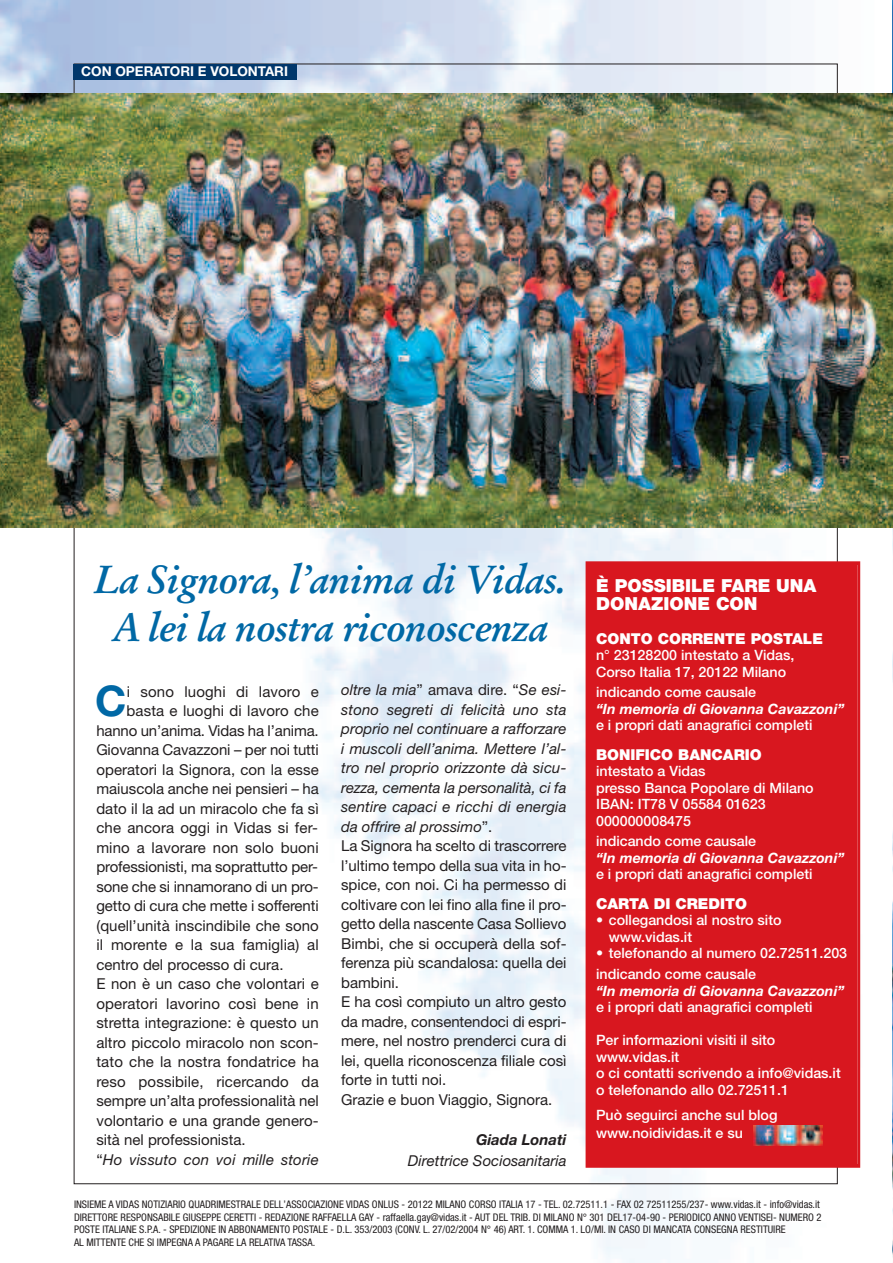
<style>
.page{position:relative;width:893px;height:1263px;background:#fff}
.page>*{position:absolute;margin:0;border:0;box-sizing:border-box;transform-origin:0 0}
.t1{font:700 42.3px "Helvetica Neue";color:#0068a5}
.t2{font:italic 700 39px/48px "Stempel Garamond";letter-spacing:-.015em;color:#0068a5;text-align:center}
.t3{font:900 18px/18px "Helvetica Neue";color:#fff}
.t4{font:15px/19.5px "Helvetica Neue";color:#231f20}
.t5{font:italic 15px "Helvetica Neue";color:#231f20}
.t6{font:900 15px "Helvetica Neue";color:#fff}
.t7{font:italic 700 15px "Helvetica Neue";color:#231f20}
.t8{font:500 14.25px/16.5px "Helvetica Neue";color:#fff}
.t9{font:italic 700 14.25px "Helvetica Neue";color:#fff}
.t10{font:700 13.5px "Helvetica Neue";color:#fff}
.t11{font:condensed 10.5px/12.6px "Helvetica Neue";color:#231f20}
.s1{font-style:normal}
.s2{font-style:italic}
</style>
<div class="page">
<img style="left:0;top:0;width:892px;height:1263px">
<div style="left:74px;top:64px;width:223px;height:16px;background:#00376b"></div>
<img style="left:0;top:94px;width:893px;height:433px">
<div style="left:589px;top:564px;width:268px;height:601px;background:#d8171f"></div>
<div style="left:586px;top:561px;width:274px;height:607px;border:3px solid #d8171f"></div>
<img style="left:754px;top:1126px;width:68px;height:20px">
<p class="t10" style="left:81px;top:66px;width:208px">CON OPERATORI E VOLONTARI</p>
<h2 class="t2" style="left:94px;top:559px;width:474px">La Signora, l’anima di Vidas.<br>A lei la nostra riconoscenza</h2>
<h1 class="t1" style="left:95px;top:686px;width:33px">C</h1>
<p class="t4" style="left:127px;top:683px;width:194px">i sono luoghi di lavoro e</p>
<p class="t4" style="left:127px;top:703px;width:194px">basta e luoghi di lavoro che</p>
<p class="t4" style="left:96px;top:722px;width:224px">hanno un’anima. Vidas ha l’anima.</p>
<p class="t4" style="left:96px;top:742px;width:224px">Giovanna Cavazzoni – per noi tutti</p>
<p class="t4" style="left:96px;top:761px;width:224px">operatori la Signora, con la esse</p>
<p class="t4" style="left:96px;top:781px;width:224px">maiuscola anche nei pensieri – ha</p>
<p class="t4" style="left:96px;top:800px;width:224px">dato il la ad un miracolo che fa sì</p>
<p class="t4" style="left:96px;top:820px;width:223px">che ancora oggi in Vidas si fer-</p>
<p class="t4" style="left:96px;top:839px;width:224px">mino a lavorare non solo buoni</p>
<p class="t4" style="left:96px;top:859px;width:223px">professionisti, ma soprattutto per-</p>
<p class="t4" style="left:96px;top:878px;width:224px">sone che si innamorano di un pro-</p>
<p class="t4" style="left:96px;top:898px;width:224px">getto di cura che mette i sofferenti</p>
<p class="t4" style="left:96px;top:917px;width:224px">(quell’unità inscindibile che sono</p>
<p class="t4" style="left:96px;top:937px;width:224px">il morente e la sua famiglia) al</p>
<p class="t4" style="left:96px;top:956px;width:189px">centro del processo di cura.</p>
<p class="t4" style="left:96px;top:976px;width:224px">E non è un caso che volontari e</p>
<p class="t4" style="left:96px;top:995px;width:224px">operatori lavorino così bene in</p>
<p class="t4" style="left:96px;top:1015px;width:224px">stretta integrazione: è questo un</p>
<p class="t4" style="left:96px;top:1034px;width:224px">altro piccolo miracolo non scon-</p>
<p class="t4" style="left:96px;top:1054px;width:224px">tato che la nostra fondatrice ha</p>
<p class="t4" style="left:96px;top:1073px;width:224px">reso possibile, ricercando da</p>
<p class="t4" style="left:96px;top:1093px;width:224px">sempre un’alta professionalità nel</p>
<p class="t4" style="left:96px;top:1112px;width:224px">volontario e una grande genero-</p>
<p class="t4" style="left:96px;top:1132px;width:151px">sità nel professionista.</p>
<p class="t5" style="left:96px;top:1154px;width:224px"><span class="s1">“</span>Ho vissuto con voi mille storie</p>
<p class="t4" style="left:341px;top:682px;width:227px"><span class="s2">oltre la mia</span>” amava dire. “<span class="s2">Se esi&shy;stono segreti di felicità uno sta proprio nel continuare a rafforzare i muscoli dell’anima. Mettere l’al&shy;tro nel proprio orizzonte dà sicu&shy;rezza, cementa la personalità, ci fa sentire capaci e ricchi di energia da offrire al prossimo</span>”.<br>La Signora ha scelto di trascorrere l’ultimo tempo della sua vita in ho&shy;spice, con noi. Ci ha permesso di coltivare con lei fino alla fine il pro&shy;getto della nascente Casa Sollievo<br>Bimbi, che si occuperà della sof&shy;ferenza più scandalosa: quella dei bambini.<br>E ha così compiuto un altro gesto da madre, consentendoci di espri&shy;mere, nel nostro prenderci cura di lei, quella riconoscenza filiale così forte in tutti noi.<br>Grazie e buon Viaggio, Signora.</p>
<p class="t7" style="left:476px;top:1135px;width:92px">Giada Lonati</p>
<p class="t5" style="left:408px;top:1156px;width:160px">Direttrice Sociosanitaria</p>
<p class="t3" style="left:596px;top:578px;width:222px">È POSSIBILE FARE UNA<br>DONAZIONE CON</p>
<p class="t6" style="left:596px;top:633px;width:228px">CONTO CORRENTE POSTALE</p>
<p class="t8" style="left:596px;top:648px;width:200px">n° 23128200 intestato a Vidas,<br>Corso Italia 17, 20122 Milano</p>
<p class="t8" style="left:596px;top:685px;width:162px">indicando come causale</p>
<p class="t9" style="left:596px;top:704px;width:250px">“In memoria di Giovanna Cavazzoni”</p>
<p class="t8" style="left:596px;top:718px;width:218px">e i propri dati anagrafici completi</p>
<p class="t6" style="left:596px;top:749px;width:167px">BONIFICO BANCARIO</p>
<p class="t8" style="left:596px;top:764px;width:219px">intestato a Vidas<br>presso Banca Popolare di Milano<br>IBAN: IT78 V 05584 01623<br>000000008475</p>
<p class="t8" style="left:596px;top:834px;width:162px">indicando come causale</p>
<p class="t9" style="left:596px;top:853px;width:250px">“In memoria di Giovanna Cavazzoni”</p>
<p class="t8" style="left:596px;top:867px;width:218px">e i propri dati anagrafici completi</p>
<p class="t6" style="left:596px;top:898px;width:153px">CARTA DI CREDITO</p>
<p class="t8" style="left:609px;top:913px;width:174px;text-indent:-13px">• collegandosi al nostro sito www.vidas.it</p>
<p class="t8" style="left:596px;top:944px;width:253px;line-height:20.7px">• telefonando al numero 02.72511.203 indicando come causale</p>
<p class="t9" style="left:596px;top:985px;width:250px">“In memoria di Giovanna Cavazzoni”</p>
<p class="t8" style="left:596px;top:1000px;width:218px">e i propri dati anagrafici completi</p>
<p class="t8" style="left:596px;top:1033px;width:246px">Per informazioni visiti il sito www.vidas.it<br>o ci contatti scrivendo a info@vidas.it o telefonando allo 02.72511.1</p>
<p class="t8" style="left:596px;top:1106px;width:183px;line-height:18.6px">Può seguirci anche sul blog www.noidividas.it e su</p>
<p class="t11" style="left:74px;top:1199px;width:749px">INSIEME A VIDAS NOTIZIARIO QUADRIMESTRALE DELL’ASSOCIAZIONE VIDAS ONLUS - 20122 MILANO CORSO ITALIA 17 - TEL. 02.72511.1 - FAX 02 72511255/237- www.vidas.it - info@vidas.it DIRETTORE RESPONSABILE GIUSEPPE CERETTI - REDAZIONE RAFFAELLA GAY - raffaella.gay@vidas.it - AUT DEL TRIB. DI MILANO N° 301 DEL17-04-90 - PERIODICO ANNO VENTISEI- NUMERO 2<br>POSTE ITALIANE S.P.A. - SPEDIZIONE IN ABBONAMENTO POSTALE - D.L. 353/2003 (CONV. L. 27/02/2004 N° 46) ART. 1. COMMA 1. LO/MI. IN CASO DI MANCATA CONSEGNA RESTITUIRE<br>AL MITTENTE CHE SI IMPEGNA A PAGARE LA RELATIVA TASSA.</p>
</div>
